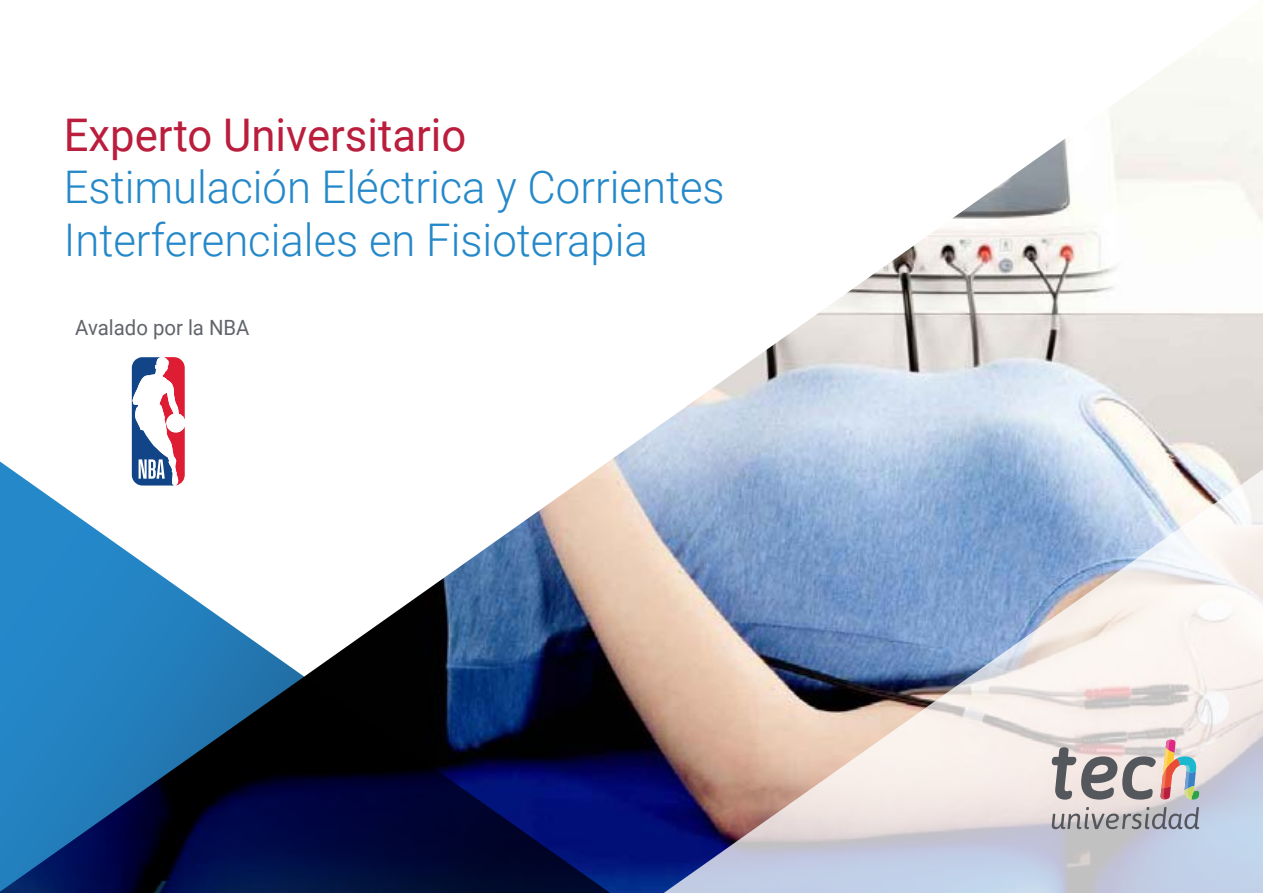
<style>
.page{position:relative;width:1263px;height:893px;background:#fff}
.page>*{position:absolute;margin:0;border:0;box-sizing:border-box;transform-origin:0 0}
.t1{font:300 45px/52.5px "Roboto";color:#2488c9}
.t2{font:45px "Roboto";color:#ba1e3c}
.t3{font:21px "Roboto";color:#61646a}
</style>
<div class="page">
<img style="left:131px;top:51px;width:1132px;height:403px">
<svg style="left:0;top:446px;width:640px;height:447px"></svg>
<svg style="left:634px;top:454px;width:629px;height:439px;background:#b5bacb"></svg>
<svg style="left:132px;top:357px;width:53px;height:129px"></svg>
<svg style="left:1052px;top:740px;width:147px;height:60px;background:#bbb0af"></svg>
<svg style="left:1052px;top:807px;width:147px;height:22px;background:#adabb0"></svg>
<p class="t2" style="left:64px;top:103px;width:404px">Experto Universitario</p>
<p class="t1" style="left:64px;top:159px;width:662px">Estimulación Eléctrica y Corrientes<br>Interferenciales en Fisioterapia</p>
<p class="t3" style="left:75px;top:313px;width:176px">Avalado por la NBA</p>
</div>
